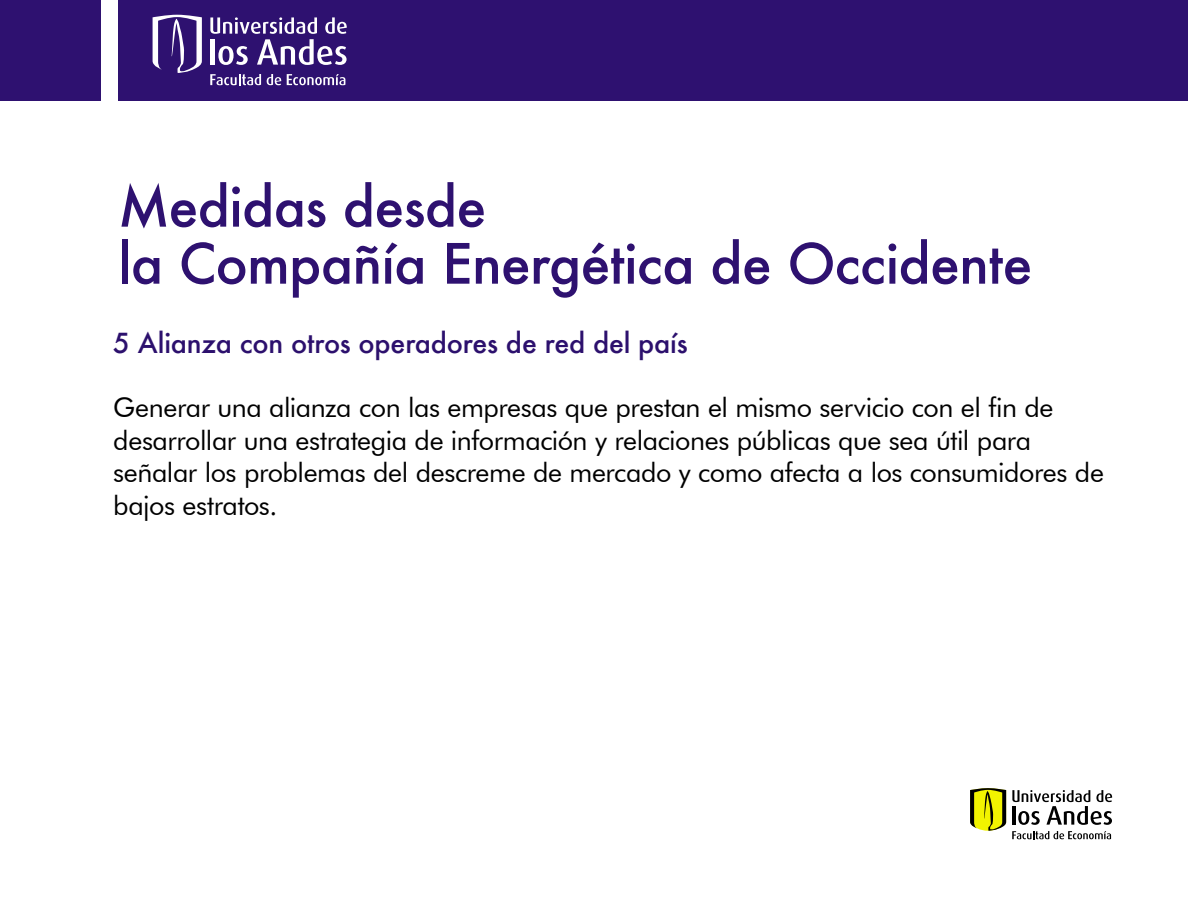
<style>
.page{position:relative;width:1188px;height:918px;background:#fff}
.page>*{position:absolute;margin:0;border:0;box-sizing:border-box;transform-origin:0 0}
.t1{font:500 54px/57px "Futura";letter-spacing:-.015em;color:#2e1170}
.t2{font:27px/32.4px "Futura BT";letter-spacing:-.015em;color:#000}
.t3{font:500 27px "Futura";letter-spacing:-.01em;color:#2c106d}
</style>
<div class="page">
<div style="left:0;top:0;width:100px;height:100px;background:#2e1170"></div>
<div style="left:118px;top:0;width:1070px;height:100px;background:#2e1170"></div>
<svg style="left:153px;top:15px;width:49px;height:58px"></svg>
<svg style="left:210px;top:17px;width:137px;height:48px"></svg>
<svg style="left:210px;top:74px;width:51px;height:11px"></svg>
<svg style="left:267px;top:74px;width:14px;height:11px"></svg>
<svg style="left:287px;top:74px;width:58px;height:11px"></svg>
<svg style="left:970px;top:788px;width:36px;height:43px;background:#a8a912"></svg>
<svg style="left:1012px;top:790px;width:100px;height:35px"></svg>
<svg style="left:1012px;top:831px;width:99px;height:8px"></svg>
<h1 class="t1" style="left:118px;top:177px;width:916px">Medidas desde<br>la Compañía Energética de Occidente</h1>
<p class="t3" style="left:113px;top:324px;width:576px">5 Alianza con otros operadores de red del país</p>
<p class="t2" style="left:113px;top:391px;width:992px">Generar una alianza con las empresas que prestan el mismo servicio con el fin de desarrollar una estrategia de información y relaciones públicas que sea útil para señalar los problemas del descreme de mercado y como afecta a los consumidores de bajos estratos.</p>
</div>
